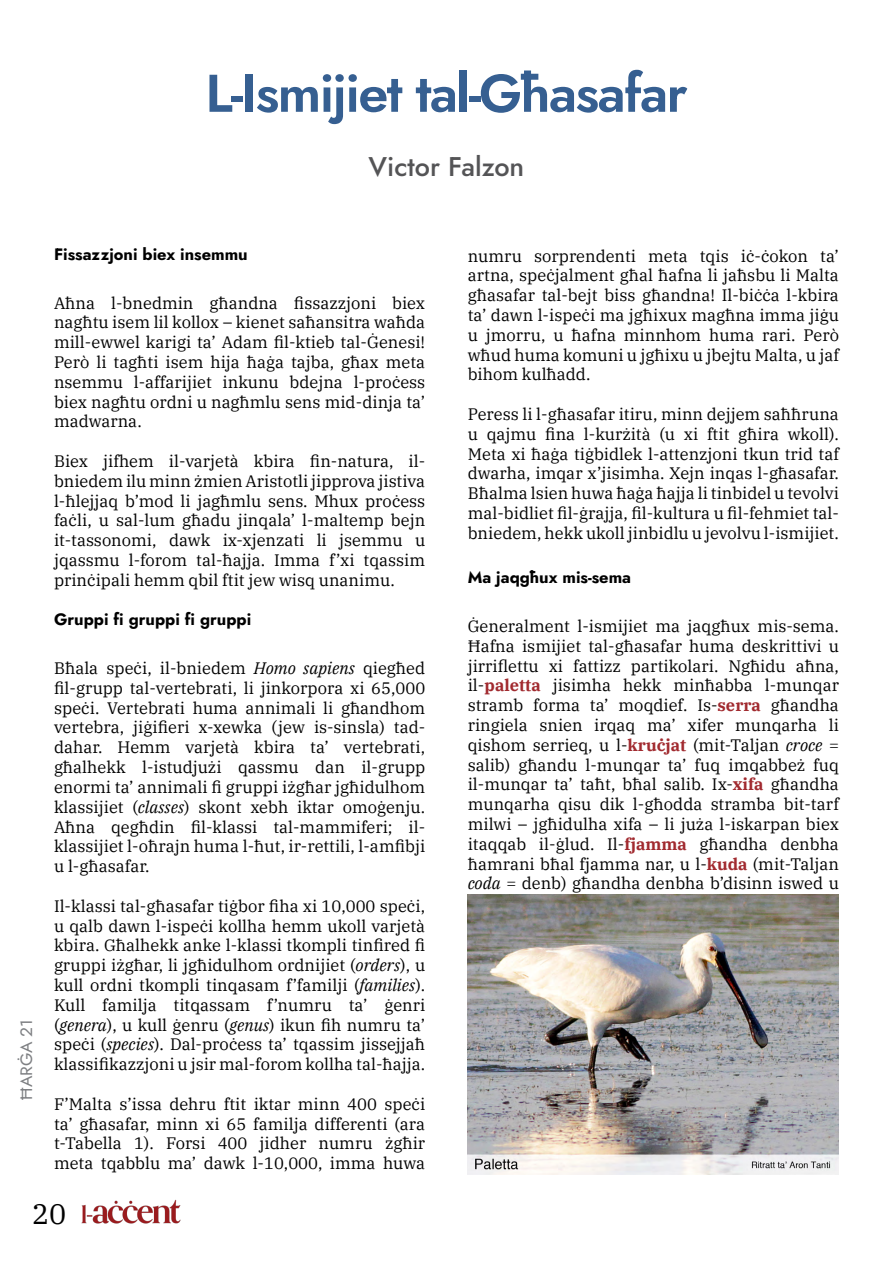
<style>
.page{position:relative;width:893px;height:1263px;background:#fff}
.page>*{position:absolute;margin:0;border:0;box-sizing:border-box;transform-origin:0 0}
.t1{font:600 52.95px "Jost";letter-spacing:-.03em;color:#365f91}
.t2{font:28.5px "IBM Plex Serif";color:#000}
.t3{font:500 27px "Jost";color:#545456}
.t4{font:16.5px/19.8px "IBM Plex Serif";color:#000;text-align:justify}
.t5{font:700 16.5px "Jost";color:#000}
.t6{font:16.5px "Jost";color:#7e8083;scale:1.05 1}
.s1{font-style:italic}
.s2{font-weight:700;color:#a12a2f}
</style>
<div class="page">
<img style="left:81px;top:1199px;width:100px;height:25px">
<img style="left:468px;top:894px;width:371px;height:281px">
<h1 class="t1" style="left:205px;top:57px;width:484px">L-Ismijiet tal-Għasafar</h1>
<h3 class="t3" style="left:369px;top:148px;width:157px">Victor Falzon</h3>
<p class="t6" style="left:15px;top:1100px;width:78px;rotate:-90deg">ĦARĠA 21</p>
<p class="t5" style="left:54px;top:243px;width:195px">Fissazzjoni biex insemmu</p>
<p class="t4" style="left:54px;top:291px;width:373px">Aħna l-bnedmin għandna fissazzjoni biex nagħtu isem lil kollox – kienet saħansitra waħda mill-ewwel karigi ta’ Adam fil-ktieb tal-Ġenesi!<br>Però li tagħti isem hija ħaġa tajba, għax meta nsemmu l-affarijiet inkunu bdejna l-proċess biex nagħtu ordni u nagħmlu sens mid-dinja ta’ madwarna.</p>
<p class="t4" style="left:54px;top:450px;width:373px">Biex jifhem il-varjetà kbira fin-natura, il&shy;bniedem ilu minn żmien Aristotli jipprova jistiva l-ħlejjaq b’mod li jagħmlu sens. Mhux proċess faċli, u sal-lum għadu jinqala’ l-maltemp bejn it-tassonomi, dawk ix-xjenzati li jsemmu u jqassmu l-forom tal-ħajja. Imma f’xi tqassim prinċipali hemm qbil ftit jew wisq unanimu.</p>
<p class="t5" style="left:54px;top:608px;width:199px">Gruppi fi gruppi fi gruppi</p>
<p class="t4" style="left:54px;top:657px;width:373px">Bħala speċi, il-bniedem <span class="s1">Homo sapiens</span> qiegħed fil-grupp tal-vertebrati, li jinkorpora xi 65,000 speċi. Vertebrati huma annimali li għandhom vertebra, jiġifieri x-xewka (jew is-sinsla) tad&shy;dahar. Hemm varjetà kbira ta’ vertebrati, għalhekk l-istudjużi qassmu dan il-grupp enormi ta’ annimali fi gruppi iżgħar jgħidulhom klassijiet (<span class="s1">classes</span>) skont xebh iktar omoġenju.<br>Aħna qegħdin fil-klassi tal-mammiferi; il&shy;klassijiet l-oħrajn huma l-ħut, ir-rettili, l-amfibji u l-għasafar.</p>
<p class="t4" style="left:54px;top:894px;width:373px">Il-klassi tal-għasafar tiġbor fiha xi 10,000 speċi, u qalb dawn l-ispeċi kollha hemm ukoll varjetà kbira. Għalhekk anke l-klassi tkompli tinfired fi gruppi iżgħar, li jgħidulhom ordnijiet (<span class="s1">orders</span>), u kull ordni tkompli tinqasam f’familji (<span class="s1">families</span>).<br>Kull familja titqassam f’numru ta’ ġenri (<span class="s1">genera</span>), u kull ġenru (<span class="s1">genus</span>) ikun fih numru ta’ speċi (<span class="s1">species</span>). Dal-proċess ta’ tqassim jissejjaħ klassifikazzjoni u jsir mal-forom kollha tal-ħajja.</p>
<p class="t4" style="left:54px;top:1092px;width:373px">F’Malta s’issa dehru ftit iktar minn 400 speċi ta’ għasafar, minn xi 65 familja differenti (ara t-Tabella 1). Forsi 400 jidher numru żgħir meta tqabblu ma’ dawk l-10,000, imma huwa</p>
<p class="t4" style="left:468px;top:244px;width:373px">numru sorprendenti meta tqis iċ-ċokon ta’ artna, speċjalment għal ħafna li jaħsbu li Malta għasafar tal-bejt biss għandna! Il-biċċa l-kbira ta’ dawn l-ispeċi ma jgħixux magħna imma jiġu u jmorru, u ħafna minnhom huma rari. Però wħud huma komuni u jgħixu u jbejtu Malta, u jaf bihom kulħadd.</p>
<p class="t4" style="left:468px;top:403px;width:373px">Peress li l-għasafar itiru, minn dejjem saħħruna u qajmu fina l-kurżità (u xi ftit għira wkoll).<br>Meta xi ħaġa tiġbidlek l-attenzjoni tkun trid taf dwarha, imqar x’jisimha. Xejn inqas l-għasafar.<br>Bħalma lsien huwa ħaġa ħajja li tinbidel u tevolvi mal-bidliet fil-ġrajja, fil-kultura u fil-fehmiet tal&shy;bniedem, hekk ukoll jinbidlu u jevolvu l-ismijiet.</p>
<p class="t5" style="left:468px;top:566px;width:165px">Ma jaqgħux mis-sema</p>
<p class="t4" style="left:468px;top:615px;width:373px">Ġeneralment l-ismijiet ma jaqgħux mis-sema.<br>Ħafna ismijiet tal-għasafar huma deskrittivi u jirriflettu xi fattizz partikolari. Ngħidu aħna, il-<span class="s2">paletta</span> jisimha hekk minħabba l-munqar stramb forma ta’ moqdief. Is-<span class="s2">serra</span> għandha ringiela snien irqaq ma’ xifer munqarha li qishom serrieq, u l-<span class="s2">kruċjat</span> (mit-Taljan <span class="s1">croce</span> = salib) għandu l-munqar ta’ fuq imqabbeż fuq il-munqar ta’ taħt, bħal salib. Ix-<span class="s2">xifa</span> għandha munqarha qisu dik l-għodda stramba bit-tarf milwi – jgħidulha xifa – li juża l-iskarpan biex itaqqab il-ġlud. Il-<span class="s2">fjamma</span> għandha denbha ħamrani bħal fjamma nar, u l-<span class="s2">kuda</span> (mit-Taljan <span class="s1">coda</span> = denb) għandha denbha b’disinn iswed u</p>
<h2 class="t2" style="left:32px;top:1192px;width:36px">20</h2>
</div>
